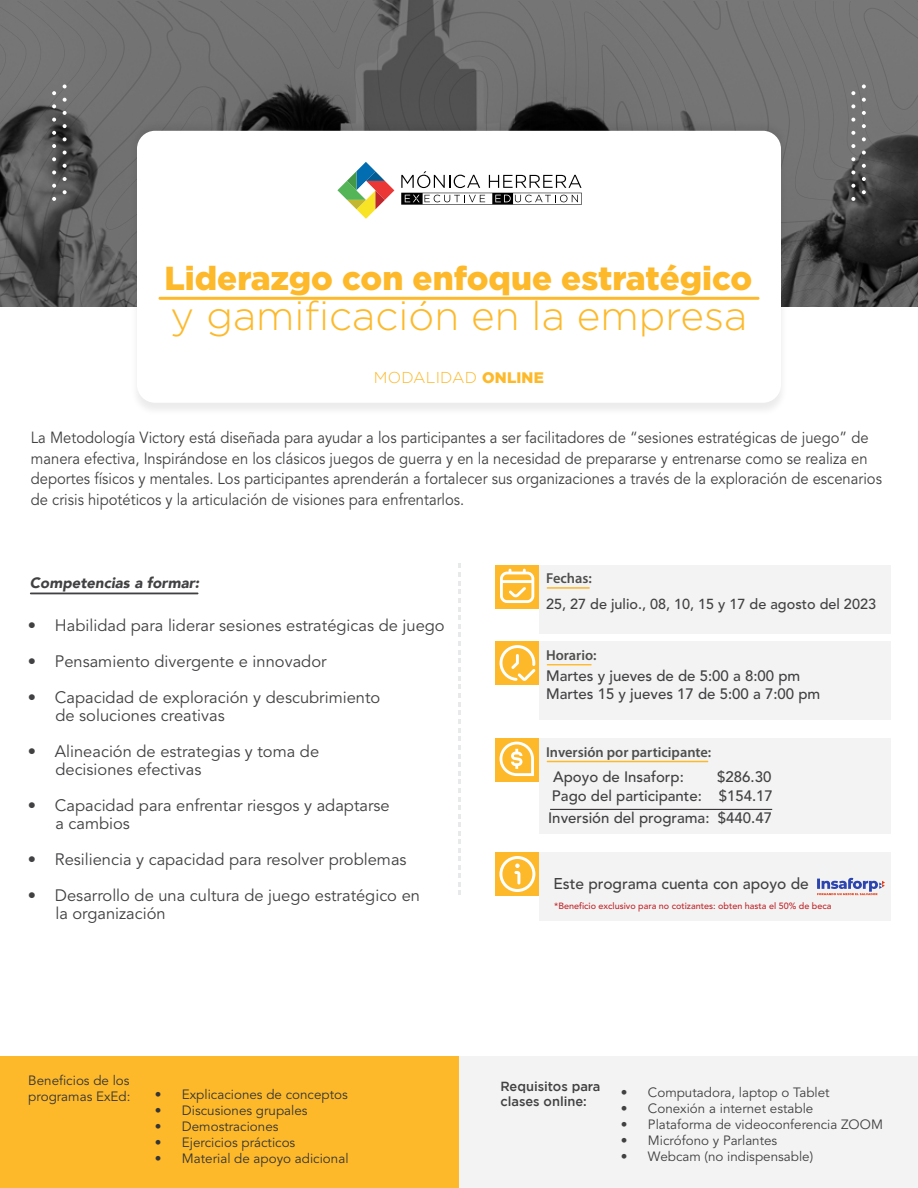
<style>
.page{position:relative;width:918px;height:1188px;background:#fff}
.page>*{position:absolute;margin:0;border:0;box-sizing:border-box;transform-origin:0 0}
.t1{font:300 40.35px "Gotham";color:#fdb92a}
.t2{font:900 33.15px "Gotham";color:#fdb92a}
.t3{font:16.5px/18px "Avenir";color:#414042}
.t4{font:16.05px/20.9px "Avenir";color:#414042;scale:.92 1}
.t5{font:300 15.75px "Gotham";letter-spacing:.01em;color:#fdb92a}
.t6{font:500 15.6px "Avenir";color:#414042}
.t7{font:500 15px/18px "Avenir";color:#414042}
.t8{font:italic 900 15px "Avenir";color:#414042}
.t9{font:600 14.4px "Myriad Pro";color:#4f4f4e}
.t10{font:500 14.4px "Avenir";color:#414042}
.t11{font:13.35px/16px "Avenir";color:#353535}
.t12{font:13.35px "Avenir";color:#414042}
.t13{font:500 13.2px/15.8px "Gotham";color:#414042}
.t14{font:500 9px "Avenir";color:#bf272c}
.s1{font-weight:900;font-size:15.15px}
</style>
<div class="page">
<svg style="left:0;top:1px;width:228px;height:305px;background:#646464"></svg>
<svg style="left:458px;top:563px;width:3px;height:332px"></svg>
<div style="left:496px;top:565px;width:43px;height:44px;background:#fdb92a"></div>
<div style="left:539px;top:565px;width:352px;height:69px;background:#f3f3f3"></div>
<div style="left:496px;top:641px;width:43px;height:44px;background:#fdb92a"></div>
<div style="left:539px;top:641px;width:352px;height:79px;background:#f3f3f3"></div>
<div style="left:496px;top:738px;width:43px;height:44px;background:#fdb92a"></div>
<div style="left:539px;top:738px;width:352px;height:95px;background:#f3f3f3"></div>
<div style="left:496px;top:852px;width:43px;height:44px;background:#fdb92a"></div>
<div style="left:539px;top:852px;width:352px;height:69px;background:#f3f3f3"></div>
<hr style="left:547px;top:587px;width:43px;height:2px;background:#fdb92a">
<hr style="left:547px;top:664px;width:45px;height:1px;background:#fdb92a">
<hr style="left:547px;top:761px;width:161px;height:1px;background:#fdb92a">
<svg style="left:500px;top:569px;width:34px;height:34px"></svg>
<svg style="left:500px;top:645px;width:35px;height:36px"></svg>
<svg style="left:500px;top:742px;width:34px;height:34px"></svg>
<svg style="left:499px;top:856px;width:36px;height:36px"></svg>
<hr style="left:30px;top:593px;width:168px;height:1px;background:#414042">
<div style="left:0;top:1056px;width:918px;height:132px;background:#f3f3f3"></div>
<div style="left:0;top:1056px;width:459px;height:132px;background:#fdb92a"></div>
<img style="left:83px;top:73px;width:752px;height:337px">
<div style="left:137px;top:131px;width:644px;height:272px;background:#fff;border-radius:18px"></div>
<svg style="left:249px;top:1px;width:669px;height:305px"></svg>
<hr style="left:159px;top:297px;width:600px;height:3px;background:#fdb92a">
<hr style="left:550px;top:809px;width:222px;height:1px;background:#231f20">
<svg style="left:817px;top:878px;width:68px;height:17px"></svg>
<h2 class="t2" style="left:164px;top:259px;width:589px">Liderazgo con enfoque estratégico</h2>
<h1 class="t1" style="left:171px;top:294px;width:578px">y gamificación en la empresa</h1>
<p class="t5" style="left:374px;top:369px;width:171px">MODALIDAD <span class="s1">ONLINE</span></p>
<p class="t4" style="left:31px;top:427px;width:927px">La Metodología Victory está diseñada para ayudar a los participantes a ser facilitadores de “sesiones estratégicas de juego” de manera efectiva, Inspirándose en los clásicos juegos de guerra y en la necesidad de prepararse y entrenarse como se realiza en deportes físicos y mentales. Los participantes aprenderán a fortalecer sus organizaciones a través de la exploración de escenarios de crisis hipotéticos y la articulación de visiones para enfrentarlos.</p>
<p class="t8" style="left:30px;top:570px;width:171px">Competencias a formar:</p>
<p class="t3" style="left:28px;top:617px;width:418px">• Habilidad para liderar sesiones estratégicas de juego</p>
<p class="t3" style="left:28px;top:653px;width:300px">• Pensamiento divergente e innovador</p>
<p class="t3" style="left:55px;top:689px;width:326px;text-indent:-28px">• Capacidad de exploración y descubrimiento de soluciones creativas</p>
<p class="t3" style="left:55px;top:743px;width:265px;text-indent:-28px">• Alineación de estrategias y toma de decisiones efectivas</p>
<p class="t3" style="left:55px;top:797px;width:336px;text-indent:-28px">• Capacidad para enfrentar riesgos y adaptarse a cambios</p>
<p class="t3" style="left:28px;top:851px;width:380px">• Resiliencia y capacidad para resolver problemas</p>
<p class="t3" style="left:55px;top:887px;width:366px;text-indent:-28px">• Desarrollo de una cultura de juego estratégico en la organización</p>
<p class="t9" style="left:546px;top:569px;width:47px">Fechas:</p>
<p class="t10" style="left:546px;top:593px;width:331px">25, 27 de julio., 08, 10, 15 y 17 de agosto del 2023</p>
<p class="t9" style="left:546px;top:646px;width:52px">Horario:</p>
<p class="t7" style="left:546px;top:668px;width:276px">Martes y jueves de de 5:00 a 8:00 pm<br>Martes 15 y jueves 17 de 5:00 a 7:00 pm</p>
<p class="t9" style="left:546px;top:743px;width:167px">Inversión por participante:</p>
<p class="t7" style="left:552px;top:768px;width:222px;line-height:19px;text-align:right">$286.30<br>Pago del participante: $154.17</p>
<p class="t7" style="left:553px;top:768px;width:132px">Apoyo de Insaforp:</p>
<p class="t7" style="left:548px;top:809px;width:225px">Inversión del programa: $440.47</p>
<p class="t6" style="left:553px;top:872px;width:257px">Este programa cuenta con apoyo de</p>
<p class="t14" style="left:554px;top:899px;width:279px">*Beneficio exclusivo para no cotizantes: obten hasta el 50% de beca</p>
<p class="t11" style="left:28px;top:1073px;width:104px">Beneficios de los programas ExEd:</p>
<p class="t11" style="left:155px;top:1087px;width:194px">• Explicaciones de conceptos</p>
<p class="t11" style="left:155px;top:1103px;width:154px">• Discusiones grupales</p>
<p class="t11" style="left:155px;top:1119px;width:125px">• Demostraciones</p>
<p class="t11" style="left:155px;top:1135px;width:142px">• Ejercicios prácticos</p>
<p class="t11" style="left:155px;top:1151px;width:195px">• Material de apoyo adicional</p>
<p class="t13" style="left:500px;top:1078px;width:102px">Requisitos para clases online:</p>
<p class="t12" style="left:621px;top:1082px;width:210px">• Computadora, laptop o Tablet</p>
<p class="t12" style="left:621px;top:1098px;width:194px">• Conexión a internet estable</p>
<p class="t12" style="left:621px;top:1115px;width:263px">• Plataforma de videoconferencia ZOOM</p>
<p class="t12" style="left:621px;top:1131px;width:158px">• Micrófono y Parlantes</p>
<p class="t12" style="left:621px;top:1147px;width:194px">• Webcam (no indispensable)</p>
</div>
